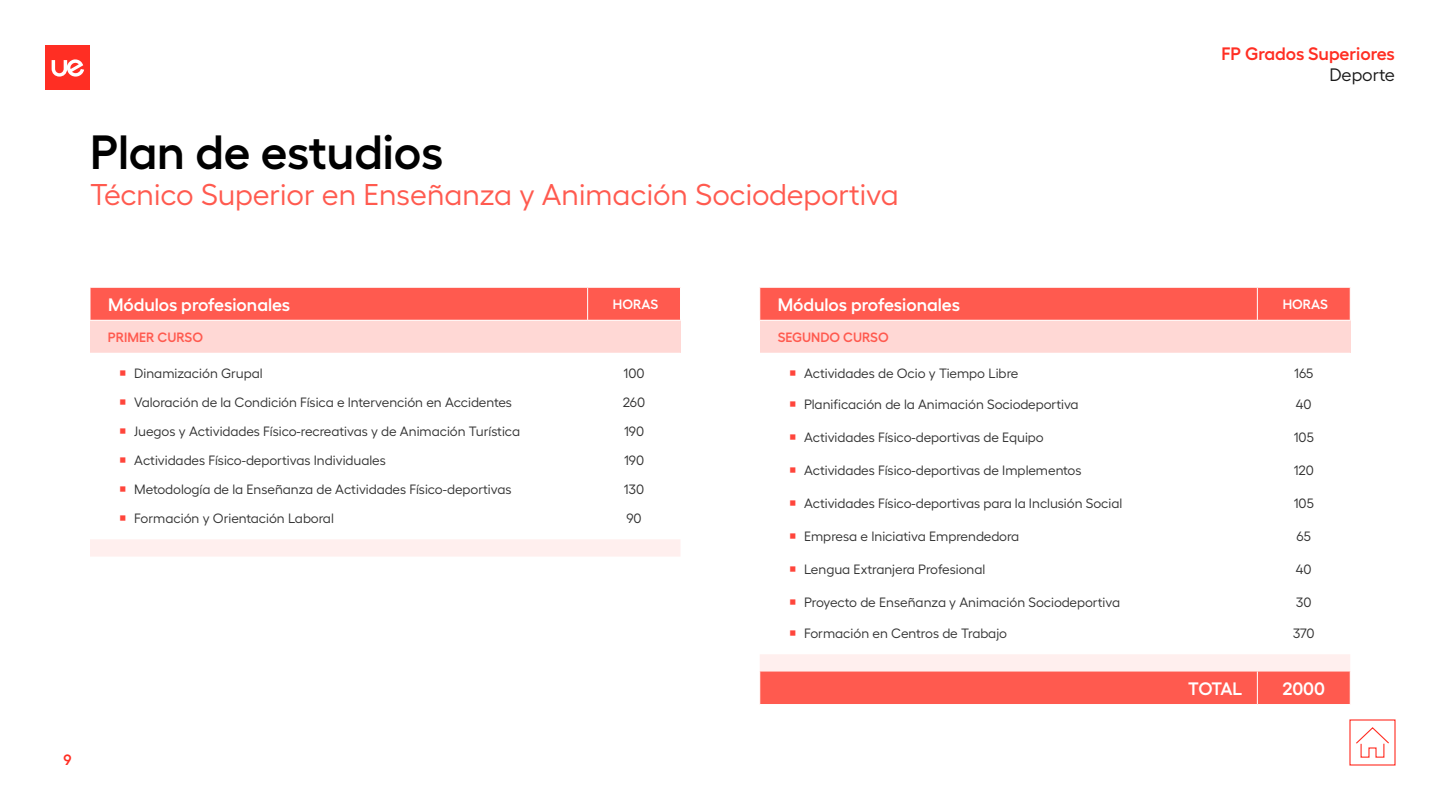
<style>
.page{position:relative;width:1440px;height:810px;background:#fff}
.page>*{position:absolute;margin:0;border:0;box-sizing:border-box;transform-origin:0 0}
.t1{font:600 48px "Hellix";letter-spacing:-.005em;color:#000}
.t2{font:30px "Hellix";color:#ff5a4f}
.t3{font:600 18px "Hellix";letter-spacing:-.005em;color:#fff}
.t4{font:600 18px "Hellix";color:#ff2e23}
.t5{font:18px "Hellix";letter-spacing:-.005em;color:#181818}
.t6{font:600 15px "Hellix";color:#ff2e23}
.t7{font:13.5px "Hellix";color:#313131}
.t8{font:600 13.5px "Hellix";color:#ff5a4f}
.t9{font:600 13.5px "Hellix";color:#fff}
</style>
<div class="page">
<div style="left:91px;top:288px;width:589px;height:32px;background:#ff5a4f"></div>
<div style="left:90px;top:320px;width:591px;height:33px;background:#ffd8d5"></div>
<div style="left:90px;top:539px;width:590px;height:18px;background:#ffefee"></div>
<hr style="left:90px;top:320px;width:498px;height:1px;background:#fff">
<hr style="left:588px;top:320px;width:93px;height:1px;background:#fff">
<hr style="left:587px;top:288px;width:1px;height:32px;background:#fff">
<div style="left:760px;top:288px;width:590px;height:32px;background:#ff5a4f"></div>
<div style="left:760px;top:320px;width:590px;height:33px;background:#ffd8d5"></div>
<svg style="left:760px;top:654px;width:590px;height:50px;background:#ff8e87"></svg>
<hr style="left:759px;top:320px;width:498px;height:1px;background:#fff">
<hr style="left:1257px;top:320px;width:94px;height:1px;background:#fff">
<hr style="left:1257px;top:288px;width:1px;height:32px;background:#fff">
<hr style="left:1257px;top:672px;width:1px;height:32px;background:#fff">
<div style="left:45px;top:45px;width:45px;height:45px;background:#ff2e23"></div>
<svg style="left:52px;top:59px;width:32px;height:18px"></svg>
<svg style="left:1349px;top:719px;width:47px;height:47px"></svg>
<h1 class="t1" style="left:90px;top:114px;width:355px">Plan de estudios</h1>
<h2 class="t2" style="left:90px;top:171px;width:810px">Técnico Superior en Enseñanza y Animación Sociodeportiva</h2>
<h3 class="t4" style="left:1221px;top:39px;width:175px">FP Grados Superiores</h3>
<h3 class="t5" style="left:1329px;top:61px;width:67px">Deporte</h3>
<h3 class="t3" style="left:108px;top:291px;width:184px">Módulos profesionales</h3>
<p class="t9" style="left:613px;top:294px;width:47px">HORAS</p>
<p class="t8" style="left:108px;top:327px;width:97px">PRIMER CURSO</p>
<p class="t7" style="left:134px;top:363px;width:130px">Dinamización Grupal</p>
<p class="t7" style="left:624px;top:363px;width:23px">100</p>
<p class="t7" style="left:134px;top:392px;width:379px">Valoración de la Condición Física e Intervención en Accidentes</p>
<p class="t7" style="left:623px;top:392px;width:24px">260</p>
<p class="t7" style="left:134px;top:421px;width:387px">Juegos y Actividades Físico-recreativas y de Animación Turística</p>
<p class="t7" style="left:624px;top:421px;width:22px">190</p>
<p class="t7" style="left:134px;top:450px;width:253px">Actividades Físico-deportivas Individuales</p>
<p class="t7" style="left:624px;top:450px;width:22px">190</p>
<p class="t7" style="left:134px;top:479px;width:379px">Metodología de la Enseñanza de Actividades Físico-deportivas</p>
<p class="t7" style="left:624px;top:479px;width:22px">130</p>
<p class="t7" style="left:134px;top:508px;width:201px">Formación y Orientación Laboral</p>
<p class="t7" style="left:626px;top:508px;width:17px">90</p>
<p class="t6" style="left:63px;top:748px;width:10px">9</p>
<h3 class="t3" style="left:778px;top:291px;width:184px">Módulos profesionales</h3>
<p class="t9" style="left:1283px;top:294px;width:47px">HORAS</p>
<p class="t8" style="left:778px;top:327px;width:113px">SEGUNDO CURSO</p>
<p class="t7" style="left:804px;top:363px;width:216px">Actividades de Ocio y Tiempo Libre</p>
<p class="t7" style="left:1294px;top:363px;width:21px">165</p>
<p class="t7" style="left:804px;top:394px;width:276px">Planificación de la Animación Sociodeportiva</p>
<p class="t7" style="left:1296px;top:394px;width:17px">40</p>
<p class="t7" style="left:804px;top:427px;width:241px">Actividades Físico-deportivas de Equipo</p>
<p class="t7" style="left:1294px;top:427px;width:22px">105</p>
<p class="t7" style="left:804px;top:460px;width:279px">Actividades Físico-deportivas de Implementos</p>
<p class="t7" style="left:1294px;top:460px;width:22px">120</p>
<p class="t7" style="left:804px;top:493px;width:320px">Actividades Físico-deportivas para la Inclusión Social</p>
<p class="t7" style="left:1294px;top:493px;width:22px">105</p>
<p class="t7" style="left:804px;top:526px;width:217px">Empresa e Iniciativa Emprendedora</p>
<p class="t7" style="left:1297px;top:526px;width:16px">65</p>
<p class="t7" style="left:804px;top:559px;width:183px">Lengua Extranjera Profesional</p>
<p class="t7" style="left:1296px;top:559px;width:17px">40</p>
<p class="t7" style="left:804px;top:592px;width:318px">Proyecto de Enseñanza y Animación Sociodeportiva</p>
<p class="t7" style="left:1296px;top:592px;width:17px">30</p>
<p class="t7" style="left:804px;top:623px;width:205px">Formación en Centros de Trabajo</p>
<p class="t7" style="left:1293px;top:623px;width:23px">370</p>
<h3 class="t3" style="left:1188px;top:675px;width:56px">TOTAL</h3>
<h3 class="t3" style="left:1283px;top:675px;width:44px">2000</h3>
</div>
